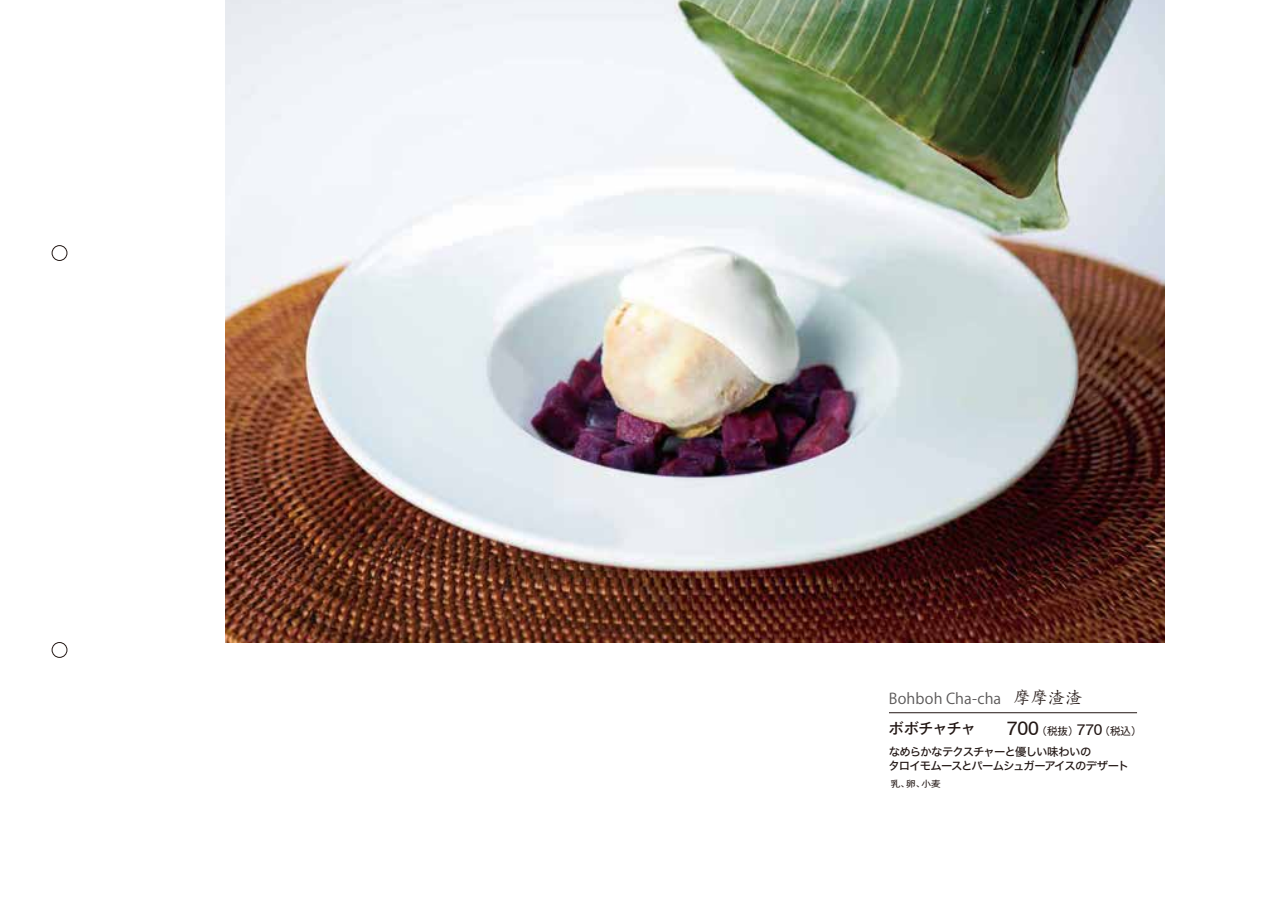
<style>
.page{position:relative;width:1275px;height:903px;background:#fff}
.page>*{position:absolute;margin:0;border:0;box-sizing:border-box;transform-origin:0 0}
.t1{font:17.32px "Adobe Kaiti Std";color:#221714}
.t2{font:15.75px "Swiss 721 BT";color:#221714}
.t3{font:14.88px "Koz Go Pro";letter-spacing:.005em;color:#595757}
.t4{font:500 14.88px "Gothic MB101 Pro";letter-spacing:-.045em;color:#221714}
.t5{font:11.38px/14px "Hira Kaku Std W5";letter-spacing:-.08em;color:#221714}
.t6{font:10.5px "Gothic MB101 Pro";color:#221714}
.t7{font:8.58px "Gothic MB101 Pro";color:#221714;scale:1.11 1}
.s1{font-family:"Swiss 721 BT";font-size:19.78px}
</style>
<div class="page">
<div style="left:52px;top:245px;width:15px;height:16px;border:1px solid #221714;border-radius:50%"></div>
<div style="left:52px;top:642px;width:15px;height:16px;border:1px solid #221714;border-radius:50%"></div>
<img style="left:226px;top:0;width:939px;height:642px">
<hr style="left:889px;top:712px;width:248px;height:1px;background:#221714">
<h1 class="t1" style="left:1013px;top:686px;width:71px">摩摩渣渣</h1>
<h3 class="t3" style="left:889px;top:688px;width:114px">Bohboh Cha-cha</h3>
<h3 class="t4" style="left:889px;top:716px;width:88px">ボボチャチャ</h3>
<p class="t5" style="left:888px;top:745px;width:242px">なめらかなテクスチャーと優しい味わいの<br>タロイモムースとパームシュガーアイスのデザート</p>
<p class="t6" style="left:1007px;top:722px;width:73px"><span class="s1">700</span>（税抜）</p>
<p class="t6" style="left:1099px;top:722px;width:43px">（税込）</p>
<h2 class="t2" style="left:1077px;top:720px;width:27px">770</h2>
<p class="t7" style="left:891px;top:776px;width:47px">乳、卵、小麦</p>
</div>
